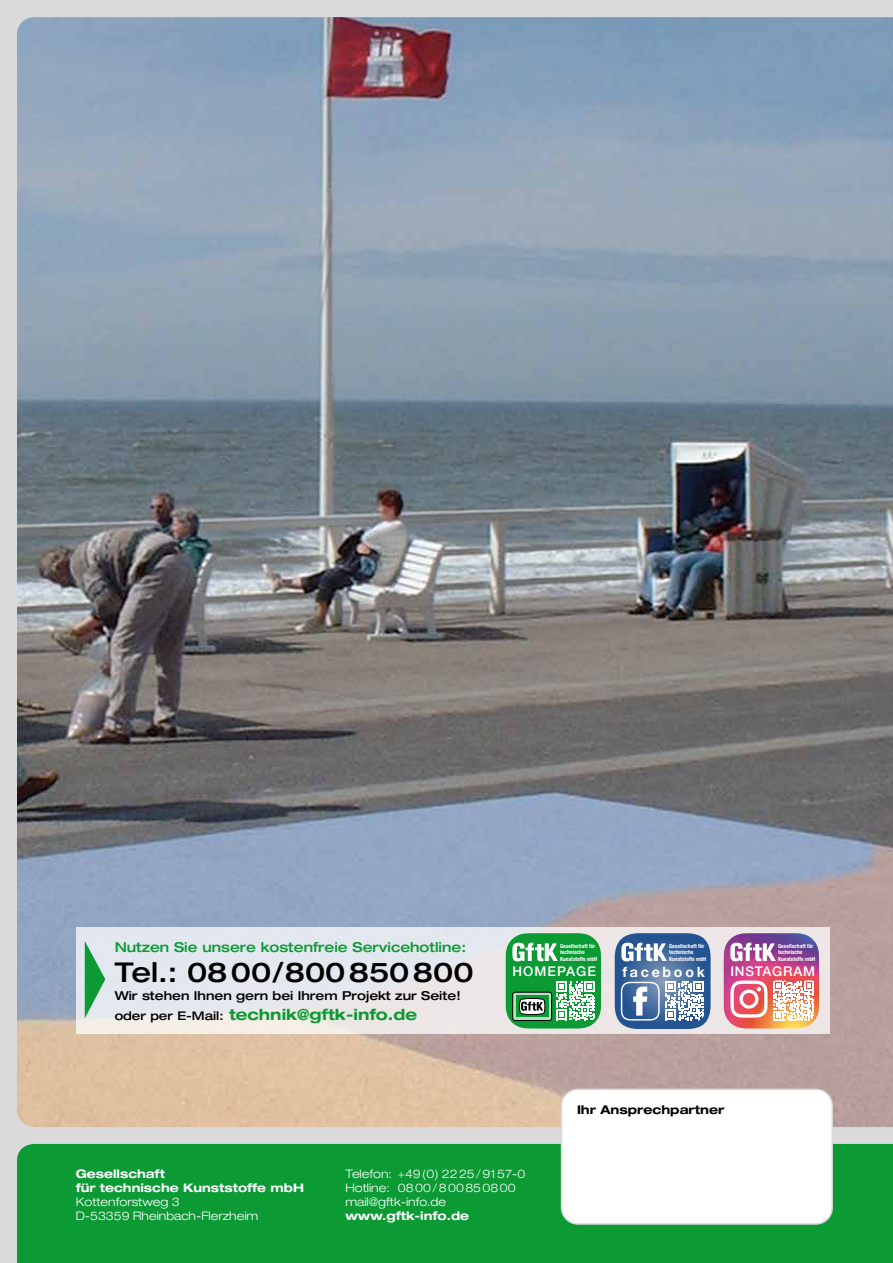
<style>
.page{position:relative;width:893px;height:1263px;background:#dadada}
.page>*{position:absolute;margin:0;border:0;box-sizing:border-box;transform-origin:0 0}
.t1{font:500 expanded 27.3px "Helvetica Neue LT Std";color:#000}
.t2{font:700 expanded 15.3px "Helvetica Neue LT Std";color:#0b9a33}
.t3{font:700 14.25px "Helvetica Neue LT Std";letter-spacing:.19em;color:#fff}
.t4{font:500 expanded 13.65px "Helvetica Neue LT Std";color:#0b9a33}
.t5{font:500 13.5px "Helvetica Neue LT Std";letter-spacing:.06em;color:#fff}
.t6{font:500 13.5px "Helvetica Neue LT Std";letter-spacing:.08em;color:#fff}
.t7{font:500 expanded 12.3px "Helvetica Neue LT Std";color:#000}
.t8{font:700 expanded 12px "Helvetica Neue LT Std";color:#000}
.t9{font:300 expanded 11.85px/14px "Helvetica Neue LT Std";color:#fff}
.t10{font:700 expanded 11.85px/14px "Helvetica Neue LT Std";color:#fff}
.t11{font:700 condensed 5.7px/6.8px "Helvetica Neue LT Std";color:#fff}
.s1{font-weight:500;font-size:12px;color:#000}
</style>
<div class="page">
<div style="left:17px;top:1144px;width:876px;height:119px;background:#0b9a33"></div>
<img style="left:17px;top:17px;width:876px;height:1110px">
<div style="left:76px;top:928px;width:753px;height:106px;background:linear-gradient(to bottom,#e1e7f0,#ebe7e5)"></div>
<svg style="left:85px;top:941px;width:20px;height:77px;background:#76c08f"></svg>
<svg style="left:506px;top:933px;width:95px;height:95px;background:#48ad64"></svg>
<svg style="left:615px;top:933px;width:95px;height:95px;background:#3d659b"></svg>
<div style="left:621px;top:982px;width:39px;height:38px;border:1px solid #fff;border-radius:10px"></div>
<svg style="left:665px;top:981px;width:39px;height:39px;background:#b9c7da"></svg>
<svg style="left:621px;top:943px;width:46px;height:18px"></svg>
<svg style="left:633px;top:986px;width:14px;height:29px"></svg>
<img style="left:724px;top:933px;width:95px;height:95px">
<svg style="left:730px;top:980px;width:37px;height:38px"></svg>
<svg style="left:774px;top:981px;width:40px;height:40px;background:#fad6c6"></svg>
<svg style="left:730px;top:943px;width:46px;height:18px"></svg>
<div style="left:561px;top:1089px;width:271px;height:135px;background:#fff;border-radius:16px"></div>
<div style="left:561px;top:1089px;width:272px;height:136px;border:2px solid #dadada;border-radius:16px"></div>
<h3 class="t4" style="left:115px;top:938px;width:353px">Nutzen Sie unsere kostenfreie Servicehotline:</h3>
<h1 class="t1" style="left:115px;top:956px;width:360px">Tel.: 0800/800850800</h1>
<h3 class="t7" style="left:115px;top:987px;width:347px">Wir stehen Ihnen gern bei Ihrem Projekt zur Seite!</h3>
<h2 class="t2" style="left:115px;top:1005px;width:304px"><span class="s1">oder per E-Mail:</span> technik@gftk-info.de</h2>
<p class="t11" style="left:560px;top:942px;width:39px">Gesellschaft für technische<br>Kunststoffe mbH</p>
<h3 class="t6" style="left:512px;top:963px;width:85px">HOMEPAGE</h3>
<h3 class="t3" style="left:622px;top:963px;width:84px">facebook</h3>
<p class="t11" style="left:669px;top:942px;width:39px">Gesellschaft für technische<br>Kunststoffe mbH</p>
<p class="t11" style="left:778px;top:942px;width:39px">Gesellschaft für technische<br>Kunststoffe mbH</p>
<h3 class="t5" style="left:730px;top:963px;width:86px">INSTAGRAM</h3>
<h3 class="t8" style="left:577px;top:1102px;width:149px">Ihr Ansprechpartner</h3>
<h3 class="t10" style="left:76px;top:1166px;width:230px">Gesellschaft<br>für technische Kunststoffe mbH</h3>
<h3 class="t9" style="left:76px;top:1194px;width:184px">Kottenforstweg 3<br>D-53359 Rheinbach-Flerzheim</h3>
<h3 class="t9" style="left:345px;top:1166px;width:181px">Telefon: +49(0) 2225/9157-0<br>Hotline: 0800/800850800 mail@gftk-info.de</h3>
<h3 class="t10" style="left:345px;top:1208px;width:125px">www.gftk-info.de</h3>
</div>
